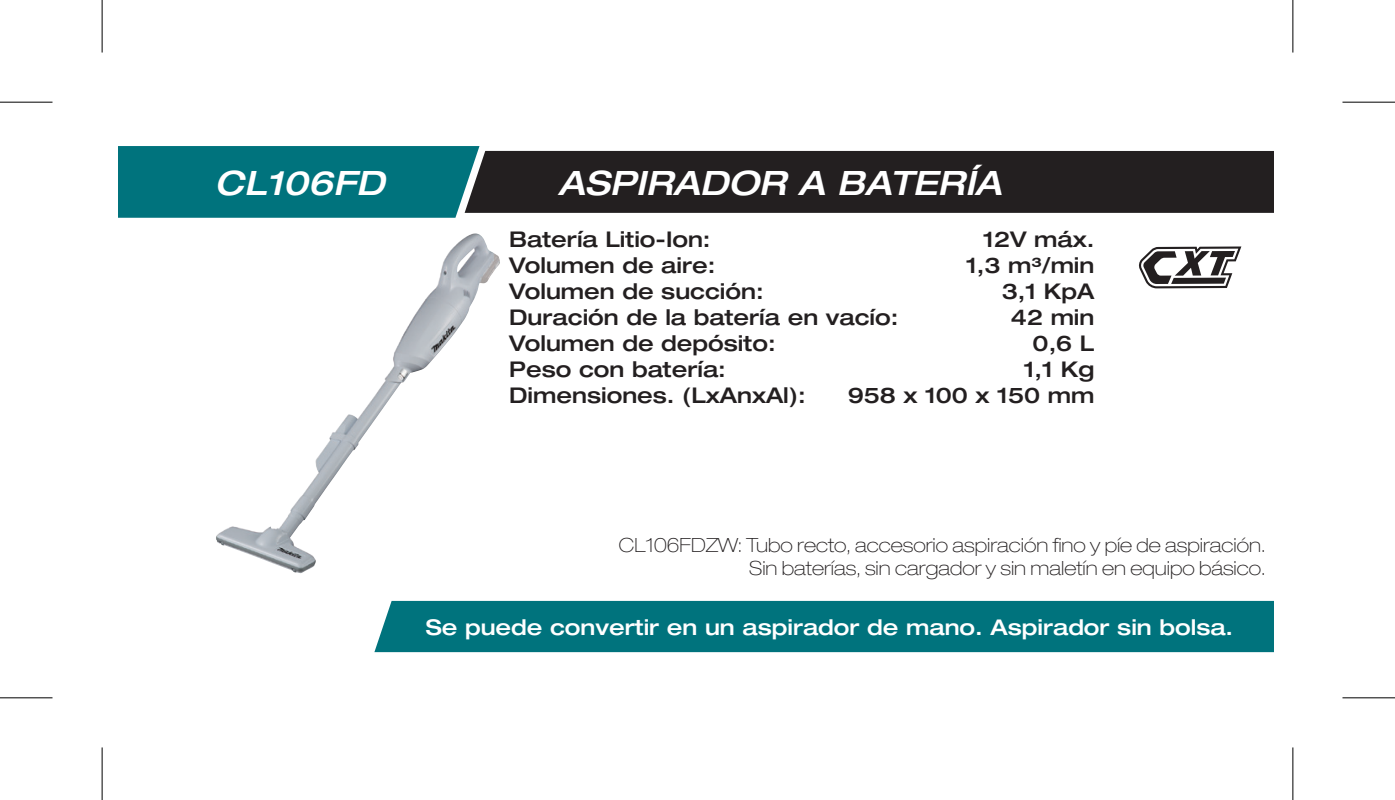
<style>
.page{position:relative;width:1395px;height:800px;background:#fff}
.page>*{position:absolute;margin:0;border:0;box-sizing:border-box;transform-origin:0 0}
.t1{font:italic 500 expanded 33.6px "Helvetica Neue";color:#fff}
.Características{font:500 expanded 21.7px "Helvetica Neue";color:#231f20}
.t2{font:500 expanded 21.7px "Helvetica Neue";color:#fff}
.t3{font:100 expanded 19.6px/23.4px "Helvetica Neue";color:#231f20;text-align:right}
</style>
<div class="page">
<img style="left:216px;top:233px;width:259px;height:340px">
<div style="left:374px;top:601px;width:900px;height:51px;background:#00737d"></div>
<div style="left:479px;top:151px;width:795px;height:62px;background:#231f20"></div>
<div style="left:118px;top:146px;width:361px;height:72px;background:#00737d"></div>
<svg style="left:1139px;top:246px;width:102px;height:42px"></svg>
<svg style="left:0;top:101px;width:52px;height:1px"></svg>
<svg style="left:1342px;top:101px;width:53px;height:1px"></svg>
<svg style="left:0;top:698px;width:52px;height:1px"></svg>
<svg style="left:1342px;top:698px;width:53px;height:1px"></svg>
<svg style="left:101px;top:0;width:1px;height:53px"></svg>
<svg style="left:101px;top:747px;width:1px;height:52px"></svg>
<svg style="left:1293px;top:0;width:1px;height:53px"></svg>
<svg style="left:1293px;top:747px;width:1px;height:52px"></svg>
<hr style="left:0;top:102px;width:52px;height:1px;background:#000">
<hr style="left:1342px;top:102px;width:53px;height:1px;background:#000">
<hr style="left:0;top:697px;width:52px;height:1px;background:#000">
<hr style="left:1342px;top:697px;width:53px;height:1px;background:#000">
<hr style="left:102px;top:0;width:1px;height:53px;background:#000">
<hr style="left:102px;top:747px;width:1px;height:52px;background:#000">
<hr style="left:1292px;top:0;width:1px;height:53px;background:#000">
<hr style="left:1292px;top:747px;width:1px;height:52px;background:#000">
<p class="t1" style="left:215px;top:162px;width:171px">CL106FD</p>
<p class="t1" style="left:558px;top:162px;width:445px">ASPIRADOR A BATERÍA</p>
<p class="Características" style="left:509px;top:225px;width:203px">Batería Litio-Ion:</p>
<p class="Características" style="left:983px;top:225px;width:113px">12V máx.</p>
<p class="Características" style="left:509px;top:251px;width:208px">Volumen de aire:</p>
<p class="Características" style="left:966px;top:251px;width:130px">1,3 m³/min</p>
<p class="Características" style="left:509px;top:277px;width:256px">Volumen de succión:</p>
<p class="Características" style="left:1002px;top:277px;width:94px">3,1 KpA</p>
<p class="Características" style="left:509px;top:303px;width:391px">Duración de la batería en vacío:</p>
<p class="Características" style="left:1011px;top:303px;width:85px">42 min</p>
<p class="Características" style="left:509px;top:329px;width:268px">Volumen de depósito:</p>
<p class="Características" style="left:1032px;top:329px;width:63px">0,6 L</p>
<p class="Características" style="left:509px;top:355px;width:218px">Peso con batería:</p>
<p class="Características" style="left:1024px;top:355px;width:72px">1,1 Kg</p>
<p class="Características" style="left:509px;top:381px;width:298px">Dimensiones. (LxAnxAl):</p>
<p class="Características" style="left:848px;top:381px;width:248px">958 x 100 x 150 mm</p>
<p class="t3" style="left:619px;top:533px;width:648px">CL106FDZW: Tubo recto, accesorio aspiración fino y píe de aspiración.<br>Sin baterías, sin cargador y sin maletín en equipo básico.</p>
<p class="t2" style="left:426px;top:613px;width:809px">Se puede convertir en un aspirador de mano. Aspirador sin bolsa.</p>
</div>
